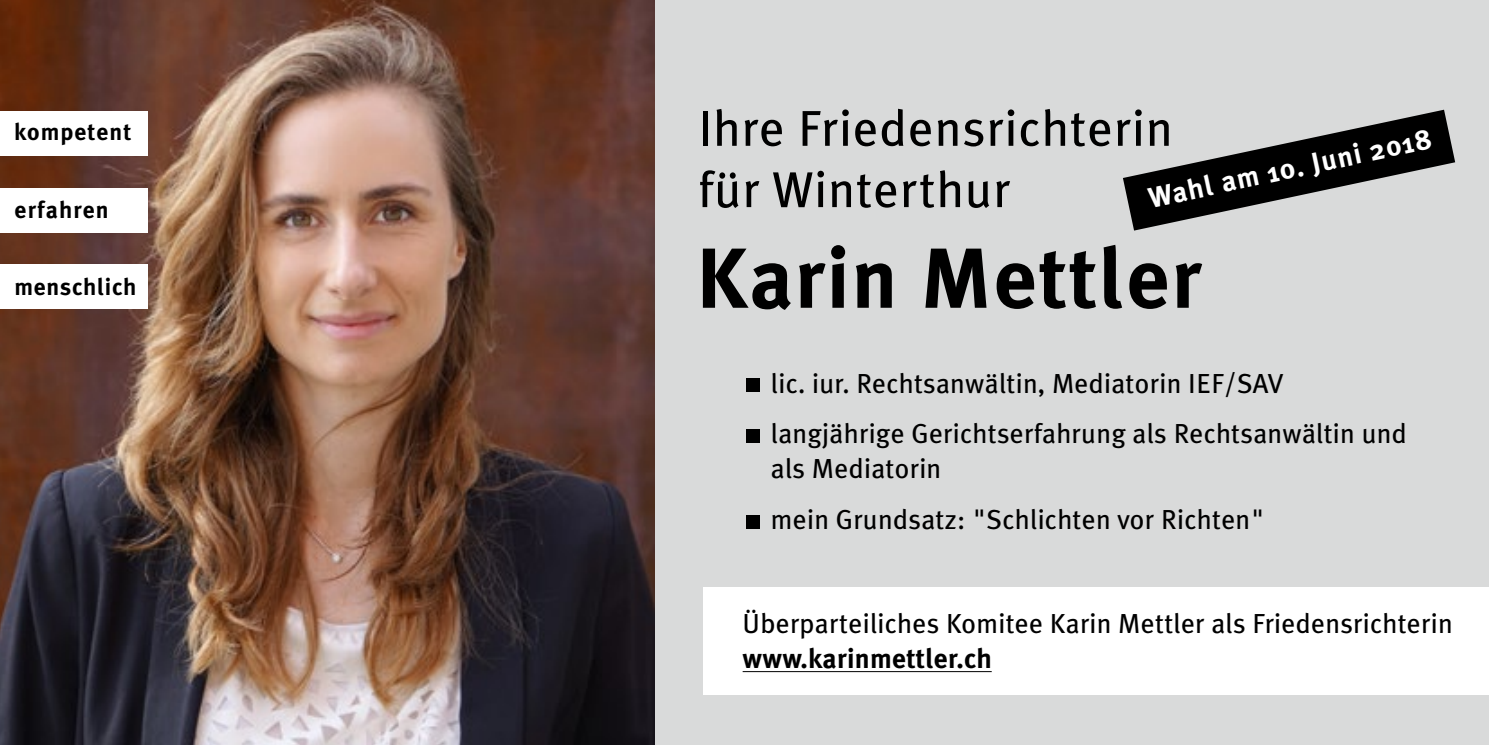
<style>
.page{position:relative;width:1489px;height:745px;background:#fff}
.page>*{position:absolute;margin:0;border:0;box-sizing:border-box;transform-origin:0 0}
.t1{font:700 85px "Meta Plus";letter-spacing:.02em;color:#000}
.t2{font:50.25px/61.2px "Meta Plus";letter-spacing:.02em;color:#000}
.t3{font:700 28.5px "Meta Plus";color:#fff}
.t4{font:27.5px/50.2px "Meta Plus";letter-spacing:.01em;color:#000}
.t5{font:700 27.5px "Meta Plus";letter-spacing:.01em;color:#000}
.t6{font:700 23.5px "Meta Plus";letter-spacing:.045em;color:#000}
</style>
<div class="page">
<div style="left:0;top:0;width:1488px;height:744px;background:#d9dada"></div>
<img style="left:0;top:0;width:654px;height:744px">
<div style="left:703px;top:587px;width:785px;height:107px;background:#fff"></div>
<hr style="left:742px;top:670px;width:249px;height:1px;background:#000">
<div style="left:0;top:111px;width:147px;height:45px;background:#fff"></div>
<div style="left:0;top:264px;width:147px;height:45px;background:#fff"></div>
<div style="left:0;top:188px;width:147px;height:45px;background:#fff"></div>
<svg style="left:1123px;top:110px;width:331px;height:120px"></svg>
<div style="left:746px;top:514px;width:14px;height:14px;background:#000"></div>
<div style="left:746px;top:428px;width:14px;height:14px;background:#000"></div>
<div style="left:746px;top:378px;width:14px;height:14px;background:#000"></div>
<p class="t6" style="left:14px;top:118px;width:119px">kompetent</p>
<p class="t6" style="left:14px;top:196px;width:96px">erfahren</p>
<p class="t6" style="left:14px;top:273px;width:123px">menschlich</p>
<h2 class="t2" style="left:698px;top:97px;width:476px">Ihre Friedensrichterin für Winterthur</h2>
<p class="t3" style="left:1145px;top:182px;width:290px;rotate:-12deg">Wahl am 10. Juni 2018</p>
<h1 class="t1" style="left:695px;top:229px;width:507px">Karin Mettler</h1>
<p class="t4" style="left:770px;top:357px;width:637px">lic. iur. Rechtsanwältin, Mediatorin IEF/SAV langjährige Gerichtserfahrung als Rechtsanwältin und</p>
<p class="t4" style="left:770px;top:443px;width:495px">als Mediatorin<br>mein Grundsatz: "Schlichten vor Richten"</p>
<p class="t4" style="left:742px;top:597px;width:711px">Überparteiliches Komitee Karin Mettler als Friedensrichterin</p>
<p class="t5" style="left:742px;top:641px;width:250px">www.karinmettler.ch</p>
</div>
